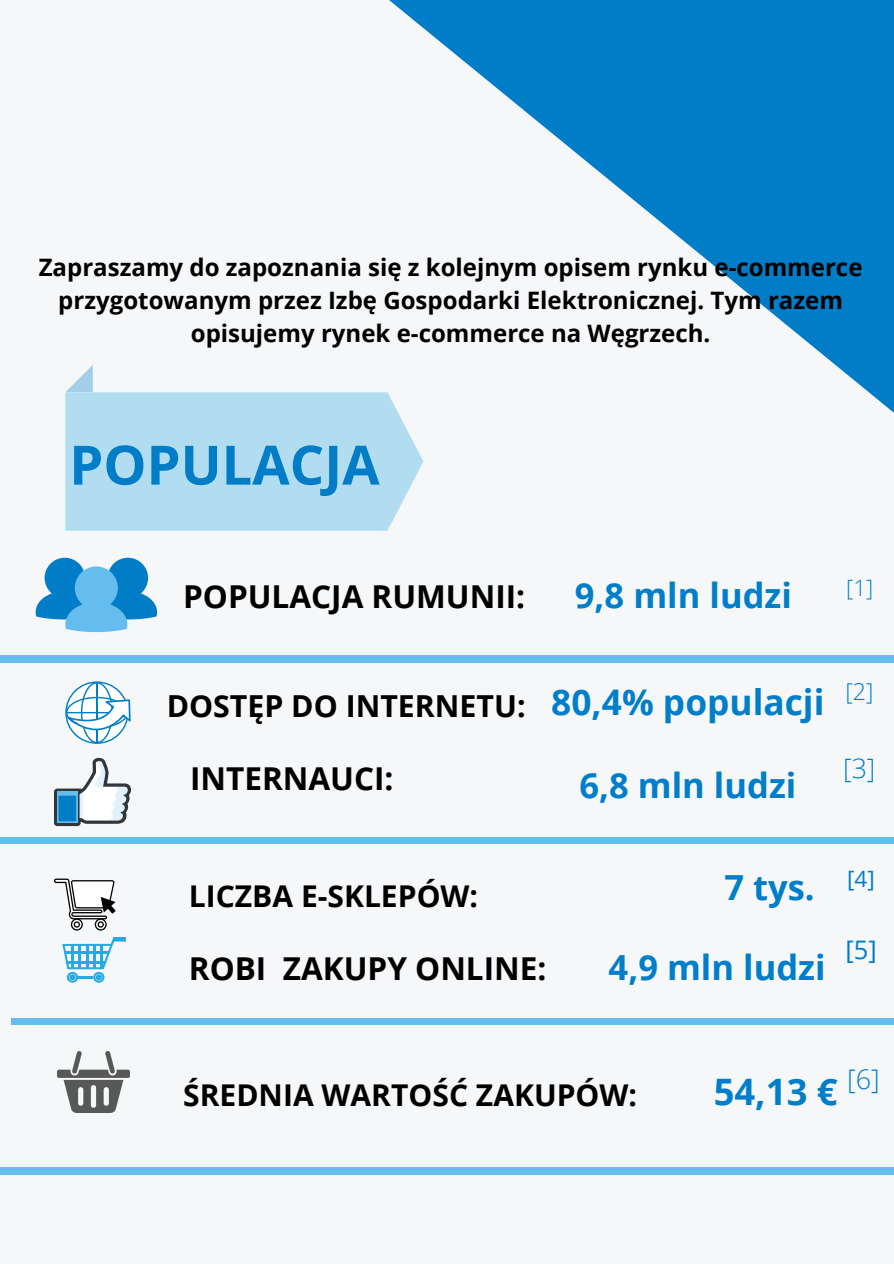
<style>
.page{position:relative;width:894px;height:1264px;background:#fff}
.page>*{position:absolute;margin:0;border:0;box-sizing:border-box;transform-origin:0 0}
.t1{font:700 54.3px "Open Sans";color:#017dc8}
.t2{font:700 36.45px "Open Sans";color:#007ec9}
.t3{font:700 35.25px "Open Sans";color:#007ec9}
.t4{font:700 34.5px "Open Sans";color:#007ec9}
.t5{font:700 31.5px "Open Sans";color:#000}
.t6{font:700 30.3px "Open Sans";color:#000}
.t7{font:700 30px "Open Sans";color:#000}
.t8{font:300 27px "Open Sans";color:#007ec9}
.t9{font:300 26.7px "Open Sans";color:#007ec9}
.t10{font:25.5px "Open Sans";color:#007ec9}
.t11{font:700 24px/32.7px "Open Sans";color:#000;text-align:center}
.t12{font:300 23.25px "Open Sans";color:#007ec9}
.t13{font:300 22.5px "Open Sans";color:#007ec9}
.t14{font:22.5px "Open Sans";color:#007ec9}
</style>
<div class="page">
<div style="left:0;top:0;width:893px;height:1263px;background:#f6f7f9"></div>
<svg style="left:380px;top:0;width:513px;height:663px"></svg>
<svg style="left:36px;top:557px;width:121px;height:75px"></svg>
<svg style="left:65px;top:681px;width:66px;height:63px"></svg>
<svg style="left:54px;top:757px;width:77px;height:69px"></svg>
<div style="left:57px;top:791px;width:20px;height:31px;background:#64bdec"></div>
<div style="left:58px;top:795px;width:18px;height:26px;background:#017dc8"></div>
<div style="left:0;top:656px;width:893px;height:6px;background:#64bdec"></div>
<div style="left:0;top:837px;width:893px;height:7px;background:#64bdec"></div>
<div style="left:11px;top:1018px;width:882px;height:6px;background:#64bdec"></div>
<svg style="left:62px;top:937px;width:63px;height:45px"></svg>
<svg style="left:66px;top:365px;width:27px;height:27px"></svg>
<div style="left:65px;top:392px;width:358px;height:138px;background:#b2ddf1"></div>
<div style="left:95px;top:918px;width:12px;height:12px;border:1px solid #000;border-radius:50%"></div>
<div style="left:71px;top:918px;width:12px;height:12px;border:1px solid #000;border-radius:50%"></div>
<svg style="left:54px;top:878px;width:62px;height:49px"></svg>
<img style="left:57px;top:1051px;width:72px;height:61px">
<div style="left:0;top:1167px;width:893px;height:7px;background:#64bdec"></div>
<p class="t11" style="left:39px;top:251px;width:825px">Zapraszamy do zapoznania się z kolejnym opisem rynku e-commerce przygotowanym przez Izbę Gospodarki Elektronicznej. Tym razem opisujemy rynek e-commerce na Węgrzech.</p>
<p class="t1" style="left:69px;top:426px;width:312px">POPULACJA</p>
<p class="t5" style="left:183px;top:574px;width:343px">POPULACJA RUMUNII:</p>
<p class="t6" style="left:167px;top:684px;width:360px">DOSTĘP DO INTERNETU:</p>
<p class="t5" style="left:190px;top:756px;width:205px">INTERNAUCI:</p>
<p class="t7" style="left:189px;top:875px;width:291px">LICZBA E-SKLEPÓW:</p>
<p class="t4" style="left:574px;top:571px;width:218px">9,8 mln ludzi</p>
<p class="t13" style="left:846px;top:572px;width:29px">[1]</p>
<p class="t3" style="left:551px;top:677px;width:274px">80,4% populacji</p>
<p class="t4" style="left:579px;top:760px;width:218px">6,8 mln ludzi</p>
<p class="t12" style="left:845px;top:675px;width:30px">[2]</p>
<p class="t9" style="left:843px;top:749px;width:34px">[3]</p>
<p class="t4" style="left:724px;top:862px;width:92px">7 tys.</p>
<p class="t14" style="left:846px;top:863px;width:29px">[4]</p>
<p class="t5" style="left:189px;top:946px;width:359px">ROBI ZAKUPY ONLINE:</p>
<p class="t4" style="left:608px;top:943px;width:218px">4,9 mln ludzi</p>
<p class="t10" style="left:845px;top:931px;width:33px">[5]</p>
<p class="t7" style="left:183px;top:1073px;width:455px">ŚREDNIA WARTOŚĆ ZAKUPÓW:</p>
<p class="t2" style="left:713px;top:1066px;width:125px">54,13 €</p>
<p class="t8" style="left:846px;top:1059px;width:34px">[6]</p>
</div>
